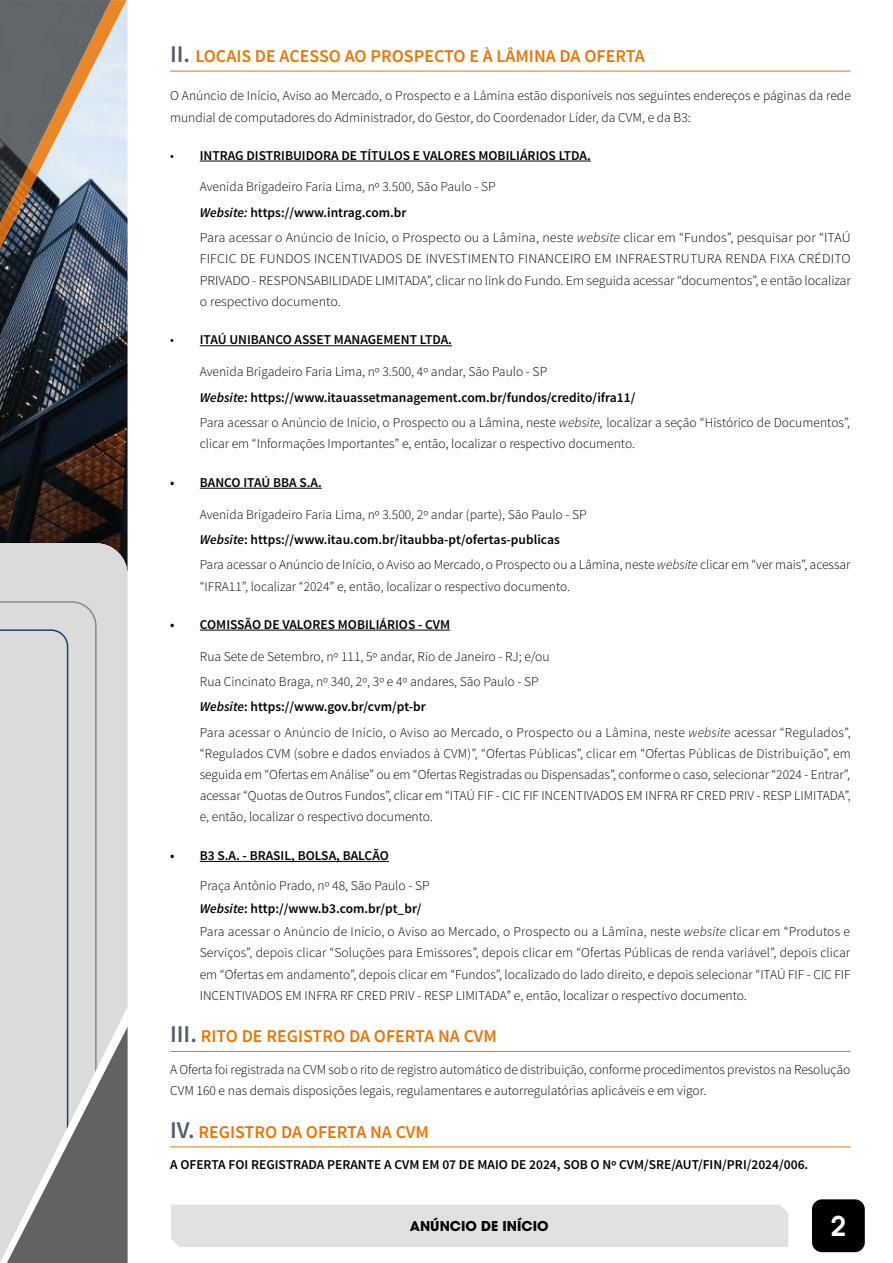
<style>
.page{position:relative;width:893px;height:1263px;background:#fff}
.page>*{position:absolute;margin:0;border:0;box-sizing:border-box;transform-origin:0 0}
.t1{font:600 27px "ITC Avant Garde Pro";color:#fff}
.t2{font:600 18px "Source Sans Pro";color:#ec7404}
.t3{font:300 13.5px/25.3px "Source Sans Pro";color:#000}
.t4{font:600 13.5px "Source Sans Pro";color:#000}
.t5{font:300 13.5px/21.1px "Source Sans Pro";color:#000;text-align:justify;scale:1.04 1}
.t6{font:700 13.5px "ITC Avant Garde Pro";color:#000}
.s1{font-size:24px;color:#555f66}
.s2{font-weight:300}
.s3{font-weight:600;font-style:italic}
.s4{font-weight:600}
.s5{font-style:italic}
</style>
<div class="page">
<div style="left:171px;top:1204px;width:617px;height:43px;background:#e1e1e1"></div>
<div style="left:812px;top:1199px;width:53px;height:53px;background:#000;border-radius:10px"></div>
<img style="left:0;top:0;width:128px;height:465px">
<img style="left:0;top:0;width:127px;height:248px">
<img style="left:0;top:0;width:111px;height:223px">
<svg style="left:0;top:465px;width:128px;height:164px;background:#746e6b"></svg>
<svg style="left:0;top:601px;width:97px;height:28px;background:#d5d5d5"></svg>
<svg style="left:0;top:629px;width:128px;height:634px;background:#c4c4c4"></svg>
<hr style="left:170px;top:71px;width:680px;height:1px;background:#ec7404">
<hr style="left:200px;top:161px;width:391px;height:1px;background:#000">
<hr style="left:200px;top:345px;width:252px;height:1px;background:#000">
<hr style="left:200px;top:488px;width:122px;height:1px;background:#000">
<hr style="left:200px;top:630px;width:250px;height:1px;background:#000">
<hr style="left:200px;top:861px;width:189px;height:1px;background:#000">
<hr style="left:170px;top:1051px;width:680px;height:1px;background:#ec7404">
<hr style="left:170px;top:1146px;width:680px;height:1px;background:#ec7404">
<h2 class="t2" style="left:170px;top:44px;width:476px"><span class="s1">II.</span> LOCAIS DE ACESSO AO PROSPECTO E À LÂMINA DA OFERTA</h2>
<p class="t3" style="left:170px;top:85px;width:682px;line-height:21.1px">O Anúncio de Início, Aviso ao Mercado, o Prospecto e a Lâmina estão disponíveis nos seguintes endereços e páginas da rede mundial de computadores do Administrador, do Gestor, do Coordenador Líder, da CVM, e da B3:</p>
<p class="t4" style="left:170px;top:147px;width:422px"><span class="s2">•</span> INTRAG DISTRIBUIDORA DE TÍTULOS E VALORES MOBILIÁRIOS LTDA.</p>
<p class="t3" style="left:200px;top:174px;width:652px">Avenida Brigadeiro Faria Lima, nº 3.500, São Paulo - SP<br><span class="s3">Website:</span> <span class="s4">https://www.intrag.com.br<br></span>Para acessar o Anúncio de Início, o Prospecto ou a Lâmina, neste <span class="s5">website</span> clicar em “Fundos”, pesquisar por “ITAÚ</p>
<p class="t5" style="left:200px;top:248px;width:628px">FIFCIC DE FUNDOS INCENTIVADOS DE INVESTIMENTO FINANCEIRO EM INFRAESTRUTURA RENDA FIXA CRÉDITO PRIVADO - RESPONSABILIDADE LIMITADA”, clicar no link do Fundo. Em seguida acessar “documentos”, e então localizar o respectivo documento.</p>
<p class="t4" style="left:170px;top:331px;width:283px"><span class="s2">•</span> ITAÚ UNIBANCO ASSET MANAGEMENT LTDA.</p>
<p class="t3" style="left:200px;top:359px;width:652px">Avenida Brigadeiro Faria Lima, nº 3.500, 4º andar, São Paulo - SP<br><span class="s3">Website</span><span class="s4">: https://www.itauassetmanagement.com.br/fundos/credito/ifra11/<br></span>Para acessar o Anúncio de Início, o Prospecto ou a Lâmina, neste <span class="s5">website,</span> localizar a seção “Histórico de Documentos”,</p>
<p class="t3" style="left:200px;top:431px;width:437px">clicar em “Informações Importantes” e, então, localizar o respectivo documento.</p>
<p class="t4" style="left:170px;top:474px;width:153px">• BANCO ITAÚ BBA S.A.</p>
<p class="t3" style="left:200px;top:502px;width:652px">Avenida Brigadeiro Faria Lima, nº 3.500, 2º andar (parte), São Paulo - SP<br><span class="s3">Website</span><span class="s4">: https://www.itau.com.br/itaubba-pt/ofertas-publicas<br></span>Para acessar o Anúncio de Início, o Aviso ao Mercado, o Prospecto ou a Lâmina, neste <span class="s5">website</span> clicar em “ver mais”, acessar</p>
<p class="t3" style="left:200px;top:573px;width:372px">“IFRA11”, localizar “2024” e, então, localizar o respectivo documento.</p>
<p class="t4" style="left:170px;top:616px;width:282px">• COMISSÃO DE VALORES MOBILIÁRIOS - CVM</p>
<p class="t3" style="left:200px;top:643px;width:652px">Rua Sete de Setembro, nº 111, 5º andar, Rio de Janeiro - RJ; e/ou<br>Rua Cincinato Braga, nº 340, 2º, 3º e 4º andares, São Paulo - SP<br><span class="s3">Website</span><span class="s4">: https://www.gov.br/cvm/pt-br<br></span>Para acessar o Anúncio de Início, o Aviso ao Mercado, o Prospecto ou a Lâmina, neste <span class="s5">website</span> acessar “Regulados”,</p>
<p class="t3" style="left:200px;top:743px;width:652px;line-height:21.1px;text-align:justify">“Regulados CVM (sobre e dados enviados à CVM)”, “Ofertas Públicas”, clicar em “Ofertas Públicas de Distribuição”, em seguida em “Ofertas em Análise” ou em “Ofertas Registradas ou Dispensadas”, conforme o caso, selecionar “2024 - Entrar”, acessar “Quotas de Outros Fundos”, clicar em “ITAÚ FIF - CIC FIF INCENTIVADOS EM INFRA RF CRED PRIV - RESP LIMITADA”, e, então, localizar o respectivo documento.</p>
<p class="t4" style="left:170px;top:847px;width:220px">• B3 S.A. - BRASIL, BOLSA, BALCÃO</p>
<p class="t3" style="left:200px;top:874px;width:652px;line-height:23.2px">Praça Antônio Prado, nº 48, São Paulo - SP<br><span class="s3">Website</span><span class="s4">: http://www.b3.com.br/pt_br/<br></span>Para acessar o Anúncio de Início, o Aviso ao Mercado, o Prospecto ou a Lâmina, neste <span class="s5">website</span> clicar em “Produtos e</p>
<p class="t3" style="left:200px;top:942px;width:652px;line-height:21.1px;text-align:justify">Serviços”, depois clicar “Soluções para Emissores”, depois clicar em “Ofertas Públicas de renda variável”, depois clicar em “Ofertas em andamento”, depois clicar em “Fundos”, localizado do lado direito, e depois selecionar “ITAÚ FIF - CIC FIF INCENTIVADOS EM INFRA RF CRED PRIV - RESP LIMITADA” e, então, localizar o respectivo documento.</p>
<h2 class="t2" style="left:170px;top:1025px;width:328px"><span class="s1">III.</span> RITO DE REGISTRO DA OFERTA NA CVM</h2>
<p class="t3" style="left:170px;top:1059px;width:682px;line-height:21.1px">A Oferta foi registrada na CVM sob o rito de registro automático de distribuição, conforme procedimentos previstos na Resolução<br>CVM 160 e nas demais disposições legais, regulamentares e autorregulatórias aplicáveis e em vigor.</p>
<h2 class="t2" style="left:170px;top:1120px;width:260px"><span class="s1">IV.</span> REGISTRO DA OFERTA NA CVM</h2>
<p class="t4" style="left:170px;top:1156px;width:640px">A OFERTA FOI REGISTRADA PERANTE A CVM EM 07 DE MAIO DE 2024, SOB O Nº CVM/SRE/AUT/FIN/PRI/2024/006.</p>
<p class="t6" style="left:410px;top:1217px;width:140px">ANÚNCIO DE INÍCIO</p>
<h1 class="t1" style="left:831px;top:1208px;width:17px">2</h1>
</div>
